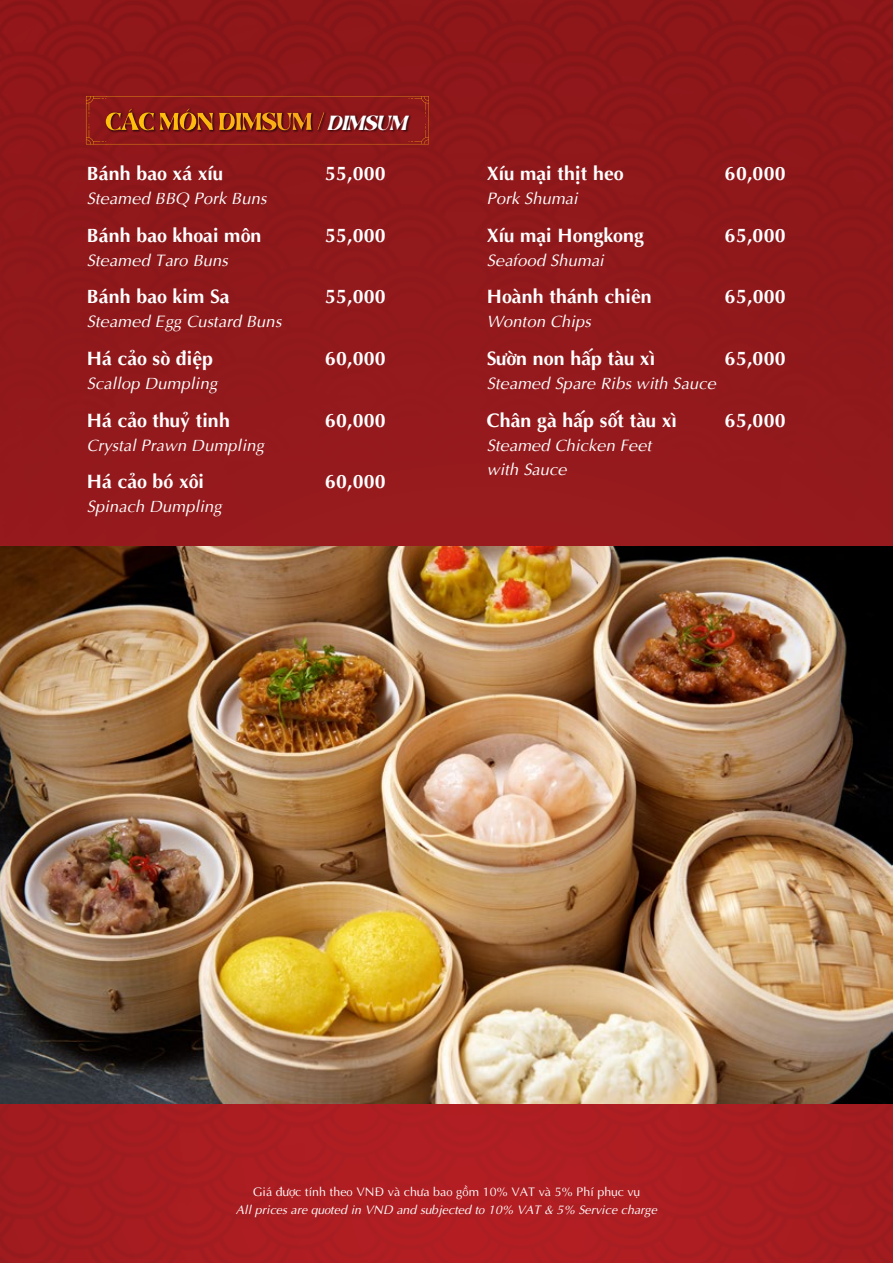
<style>
.page{position:relative;width:893px;height:1263px;background:#fff}
.page>*{position:absolute;margin:0;border:0;box-sizing:border-box;transform-origin:0 0}
.t1{font:19.5px "SVN Aptimabold";color:#fff}
.t2{font:italic 16.5px/24px "SVN Aptima";color:#fff}
.t3{font:italic 16.5px "DFVN Brasika Display Regular";color:#fff}
.t4{font:italic 12.45px "UTM Aptima";color:#fff}
.t5{font:12.45px "UTM Aptima";color:#fff}
</style>
<div class="page">
<img style="left:0;top:0;width:893px;height:1263px">
<img style="left:0;top:546px;width:893px;height:558px">
<svg style="left:86px;top:96px;width:343px;height:48px;background:#952917"></svg>
<img style="left:324px;top:113px;width:90px;height:27px">
<p class="t1" style="left:87px;top:159px;width:138px">Bánh bao xá xíu</p>
<p class="t2" style="left:87px;top:185px;width:181px">Steamed BBQ Pork Buns</p>
<p class="t1" style="left:87px;top:220px;width:176px">Bánh bao khoai môn</p>
<p class="t2" style="left:87px;top:247px;width:143px">Steamed Taro Buns</p>
<p class="t1" style="left:87px;top:282px;width:144px">Bánh bao kim Sa</p>
<p class="t2" style="left:87px;top:309px;width:196px">Steamed Egg Custard Buns</p>
<p class="t1" style="left:87px;top:343px;width:128px">Há cảo sò điệp</p>
<p class="t2" style="left:87px;top:370px;width:132px">Scallop Dumpling</p>
<p class="t1" style="left:87px;top:405px;width:145px">Há cảo thuỷ tinh</p>
<p class="t2" style="left:87px;top:432px;width:179px">Crystal Prawn Dumpling</p>
<p class="t1" style="left:87px;top:467px;width:119px">Há cảo bó xôi</p>
<p class="t2" style="left:87px;top:493px;width:137px">Spinach Dumpling</p>
<p class="t3" style="left:327px;top:109px;width:87px">DIMSUM</p>
<p class="t1" style="left:325px;top:159px;width:62px">55,000</p>
<p class="t1" style="left:325px;top:220px;width:62px">55,000</p>
<p class="t1" style="left:325px;top:282px;width:62px">55,000</p>
<p class="t1" style="left:325px;top:343px;width:62px">60,000</p>
<p class="t1" style="left:325px;top:405px;width:62px">60,000</p>
<p class="t1" style="left:325px;top:467px;width:62px">60,000</p>
<p class="t1" style="left:487px;top:159px;width:138px">Xíu mại thịt heo</p>
<p class="t2" style="left:487px;top:185px;width:93px">Pork Shumai</p>
<p class="t1" style="left:487px;top:220px;width:159px">Xíu mại Hongkong</p>
<p class="t2" style="left:487px;top:247px;width:119px">Seafood Shumai</p>
<p class="t1" style="left:487px;top:282px;width:167px">Hoành thánh chiên</p>
<p class="t2" style="left:487px;top:309px;width:106px">Wonton Chips</p>
<p class="t1" style="left:487px;top:343px;width:170px">Sườn non hấp tàu xì</p>
<p class="t2" style="left:487px;top:370px;width:231px">Steamed Spare Ribs with Sauce</p>
<p class="t1" style="left:487px;top:405px;width:192px">Chân gà hấp sốt tàu xì</p>
<p class="t2" style="left:487px;top:432px;width:166px">Steamed Chicken Feet with Sauce</p>
<p class="t1" style="left:725px;top:159px;width:62px">60,000</p>
<p class="t1" style="left:725px;top:220px;width:62px">65,000</p>
<p class="t1" style="left:725px;top:282px;width:62px">65,000</p>
<p class="t1" style="left:725px;top:343px;width:62px">65,000</p>
<p class="t1" style="left:725px;top:405px;width:62px">65,000</p>
<p class="t5" style="left:253px;top:1183px;width:389px">Giá được tính theo VNĐ và chưa bao gồm 10% VAT và 5% Phí phục vụ</p>
<p class="t4" style="left:236px;top:1200px;width:423px">All prices are quoted in VND and subjected to 10% VAT &amp; 5% Service charge</p>
</div>
